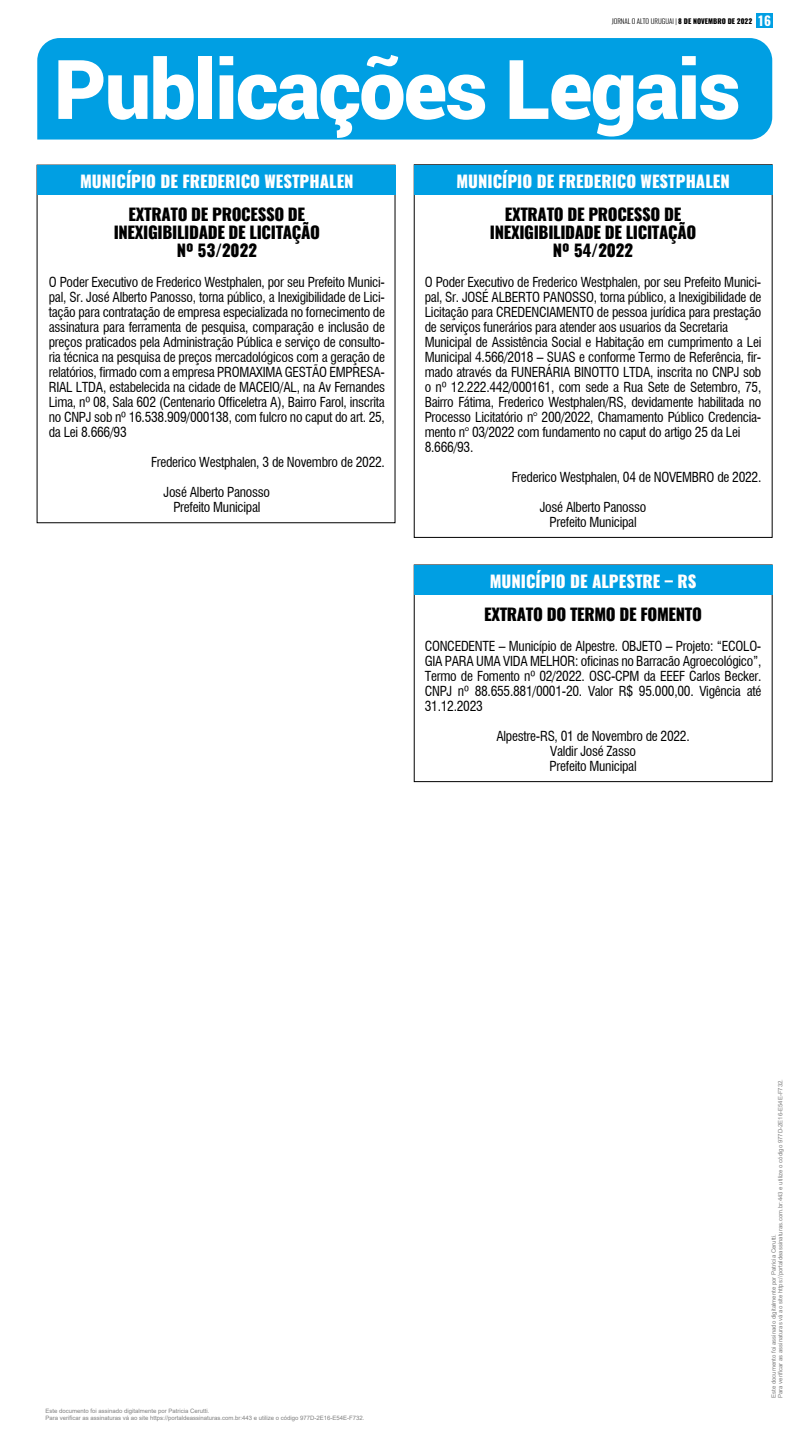
<style>
.page{position:relative;width:810px;height:1440px;background:#fff}
.page>*{position:absolute;margin:0;border:0;box-sizing:border-box;transform-origin:0 0}
.t1{font:900 82.5px "Roboto";letter-spacing:-.02em;color:#fff}
.t2{font:800 16.5px/18px "Oswald";letter-spacing:-.02em;color:#000;text-align:center}
.t3{font:800 16.5px "Oswald";color:#fff}
.t4{font:condensed 13.5px/15px "Swiss 721 BT";letter-spacing:-.02em;color:#000;text-align:center}
.t5{font:300 6.98px "Oswald";color:#000}
.t6{font:6px/6.7px "Arial";color:#808080}
.s1{font-weight:800}
.s2{font-weight:700;font-size:12.9px;color:#fff}
</style>
<div class="page">
<div style="left:756px;top:13px;width:16px;height:14px;background:#009fe3"></div>
<div style="left:37px;top:38px;width:735px;height:102px;background:#009fe3"></div>
<div style="left:37px;top:165px;width:358px;height:30px;background:#009fe3"></div>
<div style="left:414px;top:165px;width:358px;height:30px;background:#009fe3"></div>
<div style="left:414px;top:565px;width:358px;height:30px;background:#009fe3"></div>
<p class="t5" style="left:612px;top:16px;width:161px">JORNAL O ALTO URUGUAI | <span class="s1">8 DE NOVEMBRO DE 2022</span> <span class="s2">16</span></p>
<h1 class="t1" style="left:54px;top:31px;width:689px">Publicações Legais</h1>
<p class="t3" style="left:80px;top:170px;width:275px">MUNICÍPIO DE FREDERICO WESTPHALEN</p>
<p class="t2" style="left:114px;top:206px;width:208px">EXTRATO DE PROCESSO DE<br>INEXIGIBILIDADE DE LICITAÇÃO<br>Nº 53/2022</p>
<p class="t4" style="left:49px;top:275px;width:338px;text-align:justify">O Poder Executivo de Frederico Westphalen, por seu Prefeito Munici&shy;pal, Sr. José Alberto Panosso, torna público, a Inexigibilidade de Lici&shy;tação para contratação de empresa especializada no fornecimento de assinatura para ferramenta de pesquisa, comparação e inclusão de preços praticados pela Administração Pública e serviço de consulto&shy;ria técnica na pesquisa de preços mercadológicos com a geração de relatórios, firmado com a empresa PROMAXIMA GESTÃO EMPRESA-RIAL LTDA, estabelecida na cidade de MACEIO/AL, na Av Fernandes Lima, nº 08, Sala 602 (Centenario Officeletra A), Bairro Farol, inscrita no CNPJ sob nº 16.538.909/000138, com fulcro no caput do art. 25, da Lei 8.666/93</p>
<p class="t4" style="left:151px;top:455px;width:235px">Frederico Westphalen, 3 de Novembro de 2022.</p>
<p class="t4" style="left:164px;top:485px;width:108px">José Alberto Panosso<br>Prefeito Municipal</p>
<p class="t3" style="left:456px;top:170px;width:275px">MUNICÍPIO DE FREDERICO WESTPHALEN</p>
<p class="t2" style="left:490px;top:206px;width:208px">EXTRATO DE PROCESSO DE<br>INEXIGIBILIDADE DE LICITAÇÃO<br>Nº 54/2022</p>
<p class="t4" style="left:425px;top:274px;width:338px;text-align:left">O Poder Executivo de Frederico Westphalen, por seu Prefeito Munici&shy;pal, Sr. JOSÉ ALBERTO PANOSSO, torna público, a Inexigibilidade de Licitação para CREDENCIAMENTO de pessoa jurídica para prestação de serviços funerários para atender aos usuarios da Secretaria Municipal de Assistência Social e Habitação em cumprimento a Lei Municipal 4.566/2018 – SUAS e conforme Termo de Referência, fir&shy;mado através da FUNERÁRIA BINOTTO LTDA, inscrita no CNPJ sob o nº 12.222.442/000161, com sede a Rua Sete de Setembro, 75, Bairro Fátima, Frederico Westphalen/RS, devidamente habilitada no Processo Licitatório n° 200/2022, Chamamento Público Credencia&shy;mento n° 03/2022 com fundamento no caput do artigo 25 da Lei 8.666/93.</p>
<p class="t4" style="left:512px;top:469px;width:251px">Frederico Westphalen, 04 de NOVEMBRO de 2022.</p>
<p class="t4" style="left:540px;top:499px;width:108px">José Alberto Panosso<br>Prefeito Municipal</p>
<p class="t3" style="left:490px;top:570px;width:208px">MUNICÍPIO DE ALPESTRE – RS</p>
<p class="t2" style="left:484px;top:606px;width:219px">EXTRATO DO TERMO DE FOMENTO</p>
<p class="t4" style="left:425px;top:639px;width:338px;text-align:justify">CONCEDENTE – Município de Alpestre. OBJETO – Projeto: “ECOLO-GIA PARA UMA VIDA MELHOR: oficinas no Barracão Agroecológico”, Termo de Fomento nº 02/2022. OSC-CPM da EEEF Carlos Becker.<br>CNPJ nº 88.655.881/0001-20. Valor R$ 95.000,00. Vigência até 31.12.2023</p>
<p class="t4" style="left:496px;top:729px;width:195px">Alpestre-RS, 01 de Novembro de 2022.<br>Valdir José Zasso<br>Prefeito Municipal</p>
<p class="t6" style="left:46px;top:1408px;width:320px">Este documento foi assinado digitalmente por Patricia Cerutti.<br>Para verificar as assinaturas vá ao site https://portaldeassinaturas.com.br:443 e utilize o código 977D-2E16-E54E-F732.</p>
<p class="t6" style="left:771px;top:1398px;width:320px;rotate:-90deg">Este documento foi assinado digitalmente por Patricia Cerutti.<br>Para verificar as assinaturas vá ao site https://portaldeassinaturas.com.br:443 e utilize o código 977D-2E16-E54E-F732.</p>
</div>
